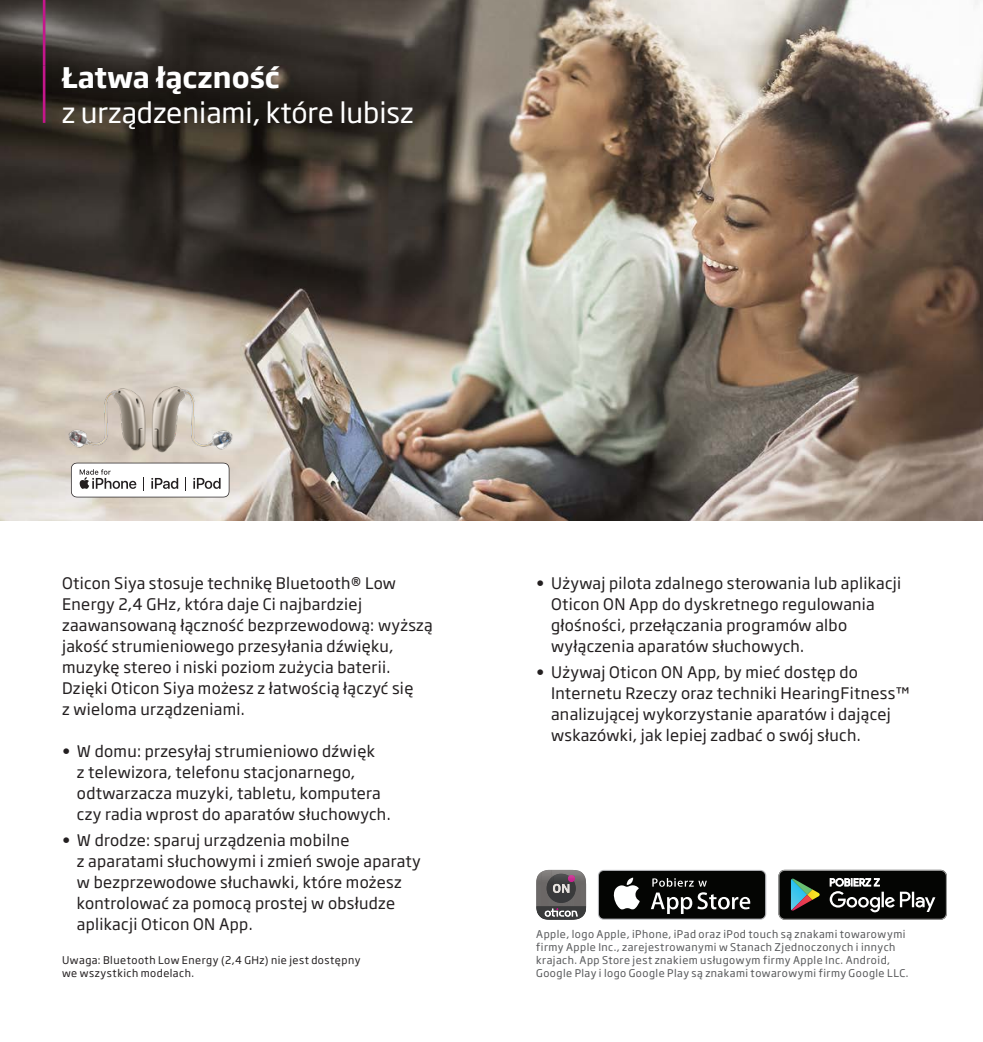
<style>
.page{position:relative;width:983px;height:1042px;background:#fff}
.page>*{position:absolute;margin:0;border:0;box-sizing:border-box;transform-origin:0 0}
.t1{font:28px "Soho Gothic Pro";color:#fff}
.t2{font:700 28px "Soho Gothic Pro";color:#fff}
.t3{font:15.75px/21px "Soho Gothic Pro";letter-spacing:.02em;color:#231f20}
.t4{font:10.5px/13.1px "Soho Gothic Pro";letter-spacing:.045em;color:#57585a}
.t5{font:10.5px/13.1px "Soho Gothic Pro";letter-spacing:.045em;color:#231f20}
</style>
<div class="page">
<img style="left:0;top:0;width:982px;height:521px">
<svg style="left:71px;top:482px;width:158px;height:15px"></svg>
<svg style="left:536px;top:870px;width:50px;height:49px;background:#6d696b"></svg>
<svg style="left:597px;top:870px;width:169px;height:49px"></svg>
<div style="left:599px;top:871px;width:165px;height:47px;background:#040503;border-radius:5px"></div>
<svg style="left:613px;top:877px;width:26px;height:32px"></svg>
<svg style="left:651px;top:878px;width:99px;height:36px"></svg>
<svg style="left:778px;top:870px;width:168px;height:49px;background:#2d312e"></svg>
<img style="left:62px;top:370px;width:197px;height:112px">
<svg style="left:43px;top:0;width:2px;height:16px"></svg>
<hr style="left:43px;top:16px;width:2px;height:50px;background:#c5168c">
<hr style="left:43px;top:66px;width:2px;height:57px;background:#c5168c">
<h1 class="t2" style="left:62px;top:55px;width:219px">Łatwa łączność</h1>
<h1 class="t1" style="left:62px;top:91px;width:353px">z urządzeniami, które lubisz</h1>
<p class="t3" style="left:62px;top:572px;width:372px">Oticon Siya stosuje technikę Bluetooth® Low Energy 2,4 GHz, która daje Ci najbardziej zaawansowaną łączność bezprzewodową: wyższą jakość strumieniowego przesyłania dźwięku, muzykę stereo i niski poziom zużycia baterii.<br>Dzięki Oticon Siya możesz z łatwością łączyć się<br>z wieloma urządzeniami.</p>
<p class="t3" style="left:77px;top:740px;width:315px;text-indent:-15px">• W domu: przesyłaj strumieniowo dźwięk<br>z telewizora, telefonu stacjonarnego, odtwarzacza muzyki, tabletu, komputera czy radia wprost do aparatów słuchowych.</p>
<p class="t3" style="left:77px;top:829px;width:345px;text-indent:-15px">• W drodze: sparuj urządzenia mobilne<br>z aparatami słuchowymi i zmień swoje aparaty w bezprzewodowe słuchawki, które możesz kontrolować za pomocą prostej w obsłudze aplikacji Oticon ON App.</p>
<p class="t5" style="left:62px;top:953px;width:300px">Uwaga: Bluetooth Low Energy (2,4 GHz) nie jest dostępny we wszystkich modelach.</p>
<p class="t3" style="left:551px;top:572px;width:351px;text-indent:-15px">• Używaj pilota zdalnego sterowania lub aplikacji Oticon ON App do dyskretnego regulowania głośności, przełączania programów albo wyłączenia aparatów słuchowych.</p>
<p class="t3" style="left:551px;top:661px;width:360px;text-indent:-15px">• Używaj Oticon ON App, by mieć dostęp do Internetu Rzeczy oraz techniki HearingFitness™ analizującej wykorzystanie aparatów i dającej wskazówki, jak lepiej zadbać o swój słuch.</p>
<p class="t4" style="left:536px;top:927px;width:374px">Apple, logo Apple, iPhone, iPad oraz iPod touch są znakami towarowymi firmy Apple Inc., zarejestrowanymi w Stanach Zjednoczonych i innych krajach. App Store jest znakiem usługowym firmy Apple Inc. Android, Google Play i logo Google Play są znakami towarowymi firmy Google LLC.</p>
</div>
